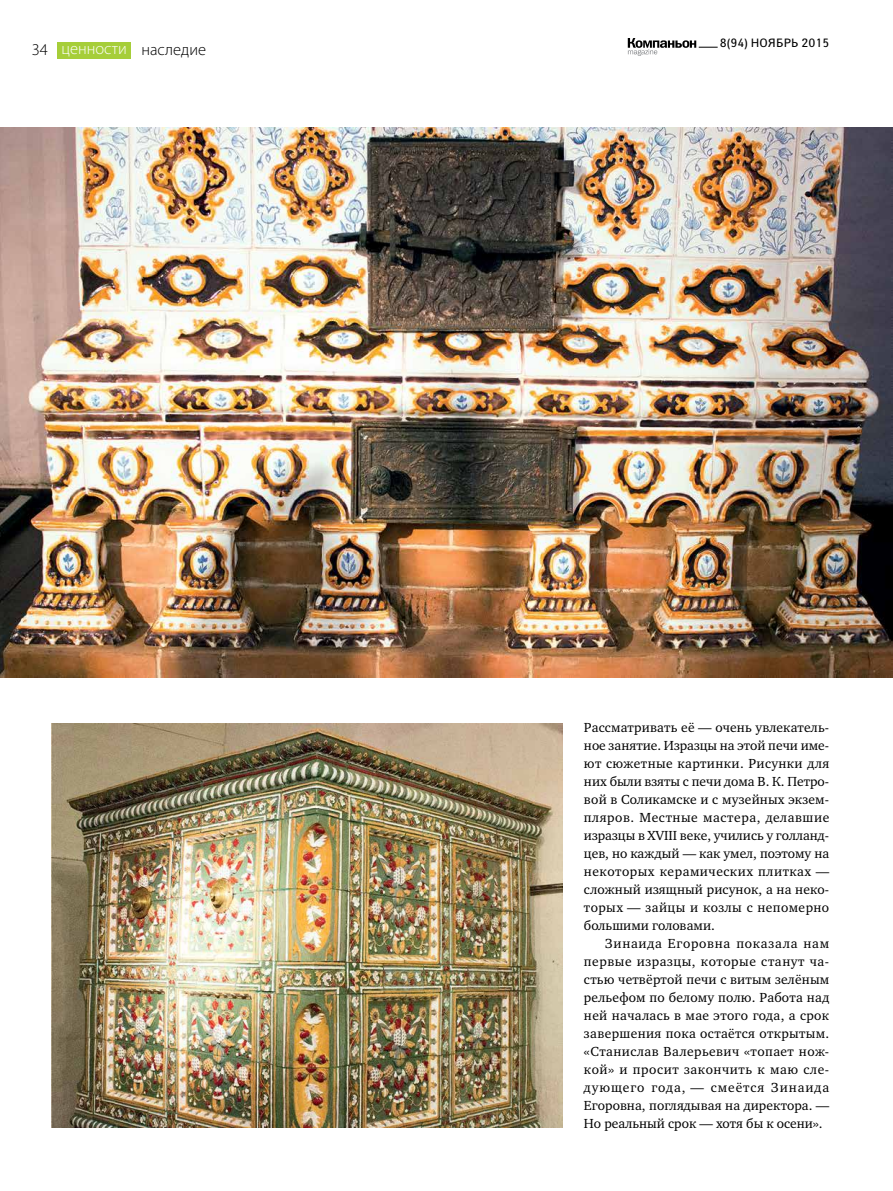
<style>
.page{position:relative;width:893px;height:1191px;background:#fff}
.page>*{position:absolute;margin:0;border:0;box-sizing:border-box;transform-origin:0 0}
.t1{font:300 16.5px "Myriad Pro";color:#000}
.t2{font:300 16.5px "Myriad Pro";color:#fff}
.t3{font:13.5px/18px "Charter ITC";letter-spacing:.005em;color:#000;text-align:justify}
.t4{font:12px "Yanus";letter-spacing:.01em;color:#000}
</style>
<div class="page">
<svg style="left:628px;top:38px;width:90px;height:18px"></svg>
<div style="left:57px;top:42px;width:74px;height:17px;background:#a6ce39"></div>
<img style="left:51px;top:723px;width:512px;height:405px">
<img style="left:0;top:127px;width:893px;height:551px">
<p class="t1" style="left:32px;top:40px;width:18px">34</p>
<p class="t2" style="left:62px;top:39px;width:67px">ценности</p>
<p class="t1" style="left:141px;top:40px;width:66px">наследие</p>
<p class="t4" style="left:720px;top:36px;width:111px">8(94) НОЯБРЬ 2015</p>
<p class="t3" style="left:584px;top:718px;width:247px">Рассматривать её — очень увлекатель&shy;ное занятие. Изразцы на этой печи име&shy;ют сюжетные картинки. Рисунки для них были взяты с печи дома В. К. Петро&shy;вой в Соликамске и с музейных экзем&shy;пляров. Местные мастера, делавшие изразцы в XVIII веке, учились у голланд&shy;цев, но каждый — как умел, поэтому на некоторых керамических плитках — сложный изящный рисунок, а на неко&shy;торых — зайцы и козлы с непомерно большими головами.</p>
<p class="t3" style="left:584px;top:934px;width:247px;text-indent:21px">Зинаида Егоровна показала нам первые изразцы, которые станут ча&shy;стью четвёртой печи с витым зелёным рельефом по белому полю. Работа над ней началась в мае этого года, а срок завершения пока остаётся открытым. «Станислав Валерьевич «топает нож&shy;кой» и просит закончить к маю сле&shy;дующего года, — смеётся Зинаида Егоровна, поглядывая на директора. — Но реальный срок — хотя бы к осени».</p>
</div>
